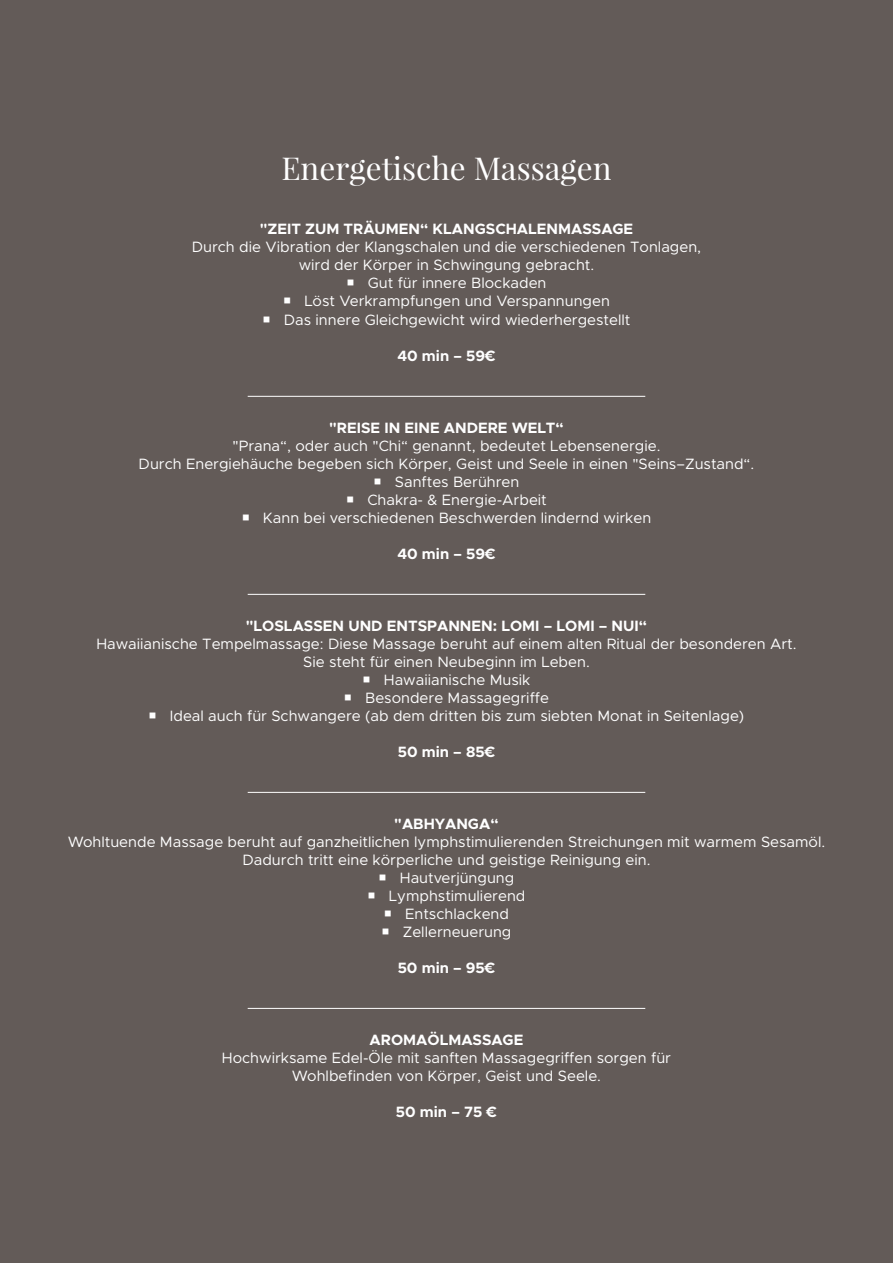
<style>
.page{position:relative;width:893px;height:1263px;background:#635b58}
.page>*{position:absolute;margin:0;border:0;box-sizing:border-box;transform-origin:0 0}
.Text{font:31.5px "Playfair Display";color:#fff}
.Text-2{font:15px/18px "Metropolis";color:#fff;text-align:center}
.Text-3{font:700 15px "Metropolis";color:#fff}
.s1{font-weight:700}
</style>
<div class="page">
<hr style="left:248px;top:396px;width:397px;height:1px;background:#fff">
<hr style="left:248px;top:594px;width:397px;height:1px;background:#fff">
<hr style="left:248px;top:792px;width:397px;height:1px;background:#fff">
<hr style="left:248px;top:1008px;width:397px;height:1px;background:#fff">
<p class="Text" style="left:281px;top:149px;width:332px">Energetische Massagen</p>
<p class="Text-3" style="left:260px;top:220px;width:375px">"ZEIT ZUM TRÄUMEN“ KLANGSCHALENMASSAGE</p>
<p class="Text-2" style="left:192px;top:238px;width:511px">Durch die Vibration der Klangschalen und die verschiedenen Tonlagen, wird der Körper in Schwingung gebracht.</p>
<p class="Text-2" style="left:368px;top:274px;width:180px">Gut für innere Blockaden</p>
<p class="Text-2" style="left:304px;top:292px;width:307px">Löst Verkrampfungen und Verspannungen</p>
<p class="Text-2" style="left:284px;top:310px;width:348px">Das innere Gleichgewicht wird wiederhergestellt</p>
<p class="Text-3" style="left:397px;top:346px;width:100px">40 min – 59€</p>
<p class="Text-3" style="left:329px;top:418px;width:236px">"REISE IN EINE ANDERE WELT“</p>
<p class="Text-2" style="left:232px;top:436px;width:429px">"Prana“, oder auch "Chi“ genannt, bedeutet Lebensenergie.</p>
<p class="Text-2" style="left:139px;top:454px;width:617px">Durch Energiehäuche begeben sich Körper, Geist und Seele in einen "Seins–Zustand“.</p>
<p class="Text-2" style="left:395px;top:472px;width:126px">Sanftes Berühren</p>
<p class="Text-2" style="left:367px;top:490px;width:181px">Chakra- &amp; Energie-Arbeit</p>
<p class="Text-2" style="left:263px;top:508px;width:390px">Kann bei verschiedenen Beschwerden lindernd wirken</p>
<p class="Text-3" style="left:397px;top:544px;width:100px">40 min – 59€</p>
<p class="Text-2" style="left:96px;top:616px;width:702px"><span class="s1">"LOSLASSEN UND ENTSPANNEN: LOMI – LOMI – NUI“<br></span>Hawaiianische Tempelmassage: Diese Massage beruht auf einem alten Ritual der besonderen Art.<br>Sie steht für einen Neubeginn im Leben.</p>
<p class="Text-2" style="left:384px;top:670px;width:148px">Hawaiianische Musik</p>
<p class="Text-2" style="left:365px;top:688px;width:186px">Besondere Massagegriffe</p>
<p class="Text-2" style="left:170px;top:706px;width:576px">Ideal auch für Schwangere (ab dem dritten bis zum siebten Monat in Seitenlage)</p>
<p class="Text-3" style="left:398px;top:742px;width:99px">50 min – 85€</p>
<p class="Text-3" style="left:394px;top:814px;width:106px">"ABHYANGA“</p>
<p class="Text-2" style="left:68px;top:832px;width:759px">Wohltuende Massage beruht auf ganzheitlichen lymphstimulierenden Streichungen mit warmem Sesamöl.<br>Dadurch tritt eine körperliche und geistige Reinigung ein.</p>
<p class="Text-2" style="left:400px;top:868px;width:116px">Hautverjüngung</p>
<p class="Text-2" style="left:389px;top:886px;width:138px">Lymphstimulierend</p>
<p class="Text-2" style="left:405px;top:904px;width:105px">Entschlackend</p>
<p class="Text-2" style="left:403px;top:922px;width:110px">Zellerneuerung</p>
<p class="Text-3" style="left:398px;top:958px;width:99px">50 min – 95€</p>
<p class="Text-3" style="left:370px;top:1030px;width:155px">AROMAÖLMASSAGE</p>
<p class="Text-2" style="left:222px;top:1048px;width:451px">Hochwirksame Edel-Öle mit sanften Massagegriffen sorgen für</p>
<p class="Text-2" style="left:292px;top:1066px;width:311px">Wohlbefinden von Körper, Geist und Seele.</p>
<p class="Text-3" style="left:396px;top:1102px;width:103px">50 min – 75 €</p>
</div>
